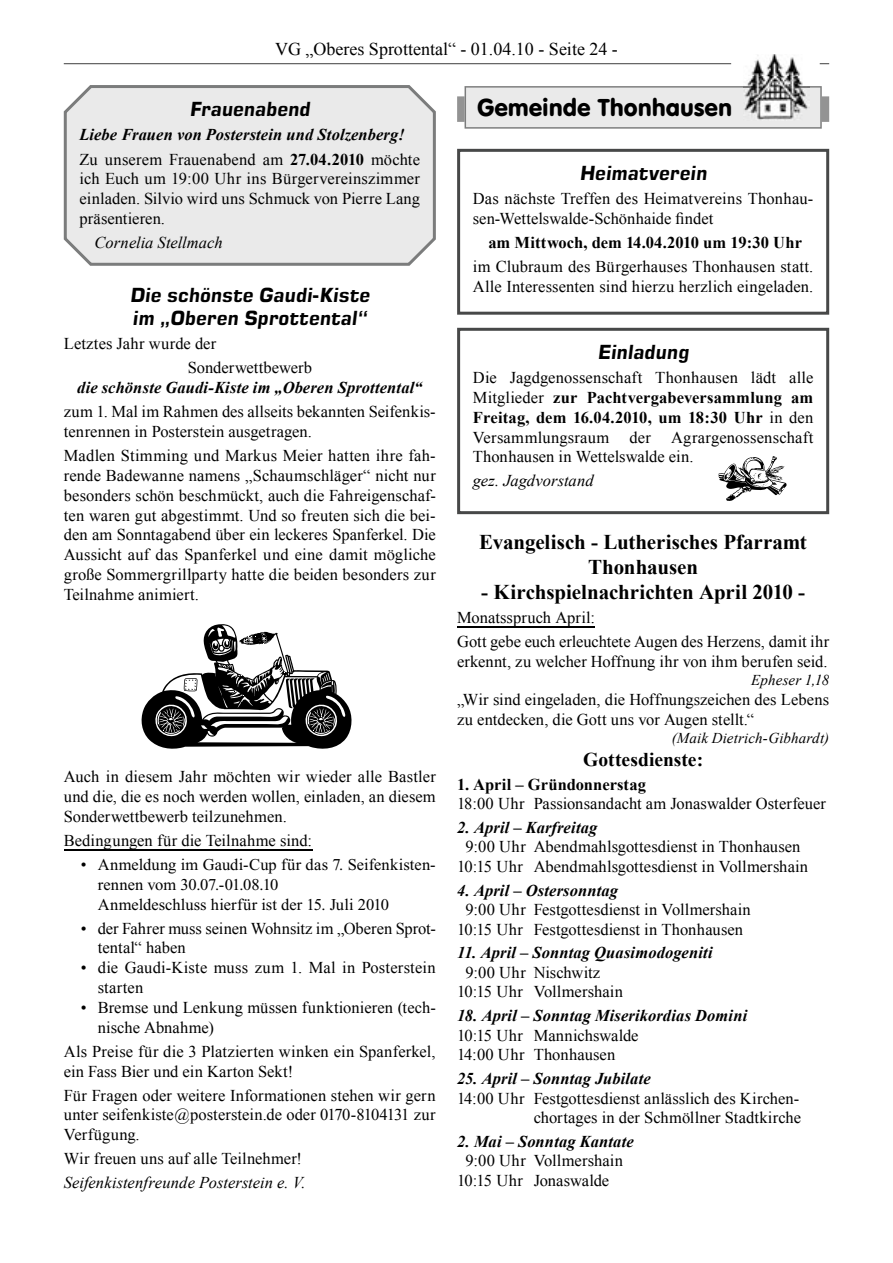
<style>
.page{position:relative;width:893px;height:1263px;background:#fff}
.page>*{position:absolute;margin:0;border:0;box-sizing:border-box;transform-origin:0 0}
.t1{font:24px "VAG Rounded BT";color:#000}
.t2{font:700 21px/25.2px "Times New Roman";letter-spacing:-.005em;color:#000;text-align:center}
.t3{font:19.5px/23.4px "Square 721";letter-spacing:-.01em;color:#000}
.t4{font:700 19.5px "Times New Roman";color:#000}
.t5{font:18px "Times New Roman";color:#000}
.t6{font:16.5px/19.8px "Times New Roman";letter-spacing:.005em;color:#000}
.t7{font:italic 700 16.5px/24px "Times New Roman";letter-spacing:.005em;color:#000}
.t8{font:16.5px/19.8px "Times New Roman";color:#000}
.t9{font:italic 16.5px "Times New Roman";color:#000}
.t10{font:700 16.5px "Times New Roman";color:#000}
.t11{font:italic 15px "Times New Roman";letter-spacing:.005em;color:#000}
.s1{font-weight:400;font-style:normal}
.s2{font-style:normal}
.s3{font-weight:700}
.s4{font-weight:700;font-style:italic}
.s5{color:#fff}
</style>
<div class="page">
<hr style="left:64px;top:63px;width:667px;height:1px;background:#000">
<hr style="left:457px;top:329px;width:3px;height:184px;background:#474848">
<hr style="left:459px;top:511px;width:369px;height:3px;background:#474848">
<hr style="left:826px;top:329px;width:3px;height:184px;background:#474848">
<hr style="left:459px;top:328px;width:369px;height:3px;background:#474848">
<svg style="left:719px;top:456px;width:67px;height:45px"></svg>
<hr style="left:457px;top:626px;width:138px;height:2px;background:#000">
<svg style="left:64px;top:85px;width:372px;height:181px;background:#e5e5e5"></svg>
<hr style="left:457px;top:150px;width:3px;height:163px;background:#474848">
<hr style="left:459px;top:312px;width:369px;height:3px;background:#474848">
<hr style="left:826px;top:150px;width:3px;height:163px;background:#474848">
<hr style="left:459px;top:149px;width:369px;height:3px;background:#474848">
<svg style="left:731px;top:63px;width:98px;height:2px"></svg>
<svg style="left:457px;top:86px;width:372px;height:43px;background:#dfdfdf"></svg>
<img style="left:743px;top:54px;width:66px;height:67px">
<svg style="left:141px;top:624px;width:211px;height:125px"></svg>
<hr style="left:64px;top:849px;width:248px;height:2px;background:#000">
<p class="t5" style="left:275px;top:37px;width:344px">VG „Oberes Sprottental“ - 01.04.10 - Seite 24 -</p>
<p class="t3" style="left:189px;top:98px;width:122px">Frauenabend</p>
<p class="t7" style="left:80px;top:122px;width:342px">Liebe Frauen von Posterstein und Stolzenberg!<br><span class="s1">Zu unserem Frauenabend am</span> <span class="s2">27.04.2010</span> <span class="s1">möchte</span></p>
<p class="t6" style="left:80px;top:169px;width:342px;text-align:justify">ich Euch um 19:00 Uhr ins Bürgervereinszimmer einladen. Silvio wird uns Schmuck von Pierre Lang präsentieren.</p>
<p class="t9" style="left:95px;top:231px;width:130px">Cornelia Stellmach</p>
<p class="t3" style="left:130px;top:283px;width:241px">Die schönste Gaudi-Kiste im „Oberen Sprottental“</p>
<p class="t6" style="left:188px;top:332px;width:126px;line-height:24px;text-indent:-124px">Letztes Jahr wurde der<br>Sonderwettbewerb</p>
<p class="t7" style="left:77px;top:375px;width:347px">die schönste Gaudi-Kiste im „Oberen Sprottental“</p>
<p class="t6" style="left:64px;top:402px;width:373px">zum 1. Mal im Rahmen des allseits bekannten Seifenkis&shy;tenrennen in Posterstein ausgetragen.</p>
<p class="t6" style="left:64px;top:445px;width:374px;text-align:justify">Madlen Stimming und Markus Meier hatten ihre fah&shy;rende Badewanne namens „Schaumschläger“ nicht nur besonders schön beschmückt, auch die Fahreigenschaf&shy;ten waren gut abgestimmt. Und so freuten sich die bei&shy;den am Sonntagabend über ein leckeres Spanferkel. Die Aussicht auf das Spanferkel und eine damit mögliche große Sommergrillparty hatte die beiden besonders zur Teilnahme animiert.</p>
<p class="t6" style="left:64px;top:766px;width:374px;text-align:justify">Auch in diesem Jahr möchten wir wieder alle Bastler und die, die es noch werden wollen, einladen, an diesem Sonderwettbewerb teilzunehmen.</p>
<p class="t6" style="left:64px;top:830px;width:250px">Bedingungen für die Teilnahme sind:</p>
<p class="t8" style="left:98px;top:854px;width:339px;text-indent:-17px">• Anmeldung im Gaudi-Cup für das 7. Seifenkisten&shy;rennen vom 30.07.-01.08.10<br>Anmeldeschluss hierfür ist der 15. Juli 2010</p>
<p class="t6" style="left:98px;top:918px;width:340px;text-indent:-17px">• der Fahrer muss seinen Wohnsitz im „Oberen Sprot&shy;tental“ haben</p>
<p class="t6" style="left:98px;top:957px;width:339px;text-indent:-17px">• die Gaudi-Kiste muss zum 1. Mal in Posterstein starten</p>
<p class="t6" style="left:98px;top:997px;width:340px;text-indent:-17px">• Bremse und Lenkung müssen funktionieren (tech&shy;nische Abnahme)</p>
<p class="t6" style="left:64px;top:1041px;width:373px">Als Preise für die 3 Platzierten winken ein Spanferkel, ein Fass Bier und ein Karton Sekt!</p>
<p class="t6" style="left:64px;top:1085px;width:373px;text-align:justify">Für Fragen oder weitere Informationen stehen wir gern unter seifenkiste@posterstein.de oder 0170-8104131 zur Verfügung.</p>
<p class="t6" style="left:64px;top:1148px;width:240px">Wir freuen uns auf alle Teilnehmer!</p>
<p class="t9" style="left:64px;top:1171px;width:243px">Seifenkistenfreunde Posterstein e. V.</p>
<h1 class="t1" style="left:477px;top:92px;width:257px">Gemeinde Thonhausen</h1>
<p class="t3" style="left:579px;top:161px;width:129px">Heimatverein</p>
<p class="t6" style="left:473px;top:189px;width:342px">Das nächste Treffen des Heimatvereins Thonhau&shy;sen-Wettelswalde-Schönhaide findet</p>
<p class="t10" style="left:488px;top:231px;width:315px">am Mittwoch, dem 14.04.2010 um 19:30 Uhr</p>
<p class="t6" style="left:473px;top:256px;width:342px">im Clubraum des Bürgerhauses Thonhausen statt.<br>Alle Interessenten sind hierzu herzlich eingeladen.</p>
<p class="t3" style="left:597px;top:340px;width:93px">Einladung</p>
<p class="t6" style="left:473px;top:367px;width:342px;text-align:justify">Die Jagdgenossenschaft Thonhausen lädt alle Mitglieder <span class="s3">zur Pachtvergabeversammlung am Freitag, dem 16.04.2010, um 18:30 Uhr</span> in den Versammlungsraum der Agrargenossenschaft Thonhausen in Wettelswalde ein.</p>
<p class="t9" style="left:473px;top:470px;width:122px">gez. Jagdvorstand</p>
<p class="t2" style="left:479px;top:528px;width:329px">Evangelisch - Lutherisches Pfarramt<br>Thonhausen</p>
<p class="t2" style="left:481px;top:579px;width:325px">- Kirchspielnachrichten April 2010 -</p>
<p class="t6" style="left:457px;top:605px;width:374px;line-height:24px">Monatsspruch April:<br>Gott gebe euch erleuchtete Augen des Herzens, damit ihr</p>
<p class="t6" style="left:457px;top:651px;width:372px">erkennt, zu welcher Hoffnung ihr von ihm berufen seid.</p>
<p class="t11" style="left:751px;top:670px;width:79px">Epheser 1,18</p>
<p class="t6" style="left:457px;top:689px;width:374px">„Wir sind eingeladen, die Hoffnungszeichen des Lebens zu entdecken, die Gott uns vor Augen stellt.“</p>
<p class="t11" style="left:672px;top:727px;width:159px">(Maik Dietrich-Gibhardt)</p>
<p class="t4" style="left:583px;top:746px;width:122px">Gottesdienste:</p>
<p class="t10" style="left:457px;top:773px;width:190px">1. April – Gründonnerstag</p>
<p class="t6" style="left:457px;top:793px;width:370px">18:00 Uhr Passionsandacht am Jonaswalder Osterfeuer</p>
<p class="t6" style="left:457px;top:817px;width:353px"><span class="s4">2. April – Karfreitag<br></span><span class="s5">0</span>9:00 Uhr Abendmahlsgottesdienst in Thonhausen<br>10:15 Uhr Abendmahlsgottesdienst in Vollmershain</p>
<p class="t6" style="left:457px;top:880px;width:295px"><span class="s4">4. April – Ostersonntag<br></span><span class="s5">0</span>9:00 Uhr Festgottesdienst in Vollmershain<br>10:15 Uhr Festgottesdienst in Thonhausen</p>
<p class="t6" style="left:457px;top:943px;width:257px"><span class="s4">11. April – Sonntag Quasimodogeniti<br></span><span class="s5">0</span>9:00 Uhr Nischwitz<br>10:15 Uhr Vollmershain</p>
<p class="t7" style="left:457px;top:1003px;width:292px">18. April – Sonntag Miserikordias Domini</p>
<p class="t6" style="left:457px;top:1025px;width:183px">10:15 Uhr Mannichswalde<br>14:00 Uhr Thonhausen</p>
<p class="t7" style="left:457px;top:1066px;width:195px">25. April – Sonntag Jubilate</p>
<p class="t6" style="left:457px;top:1088px;width:346px;text-align:right">14:00 Uhr Festgottesdienst anlässlich des Kirchen&shy;chortages in der Schmöllner Stadtkirche</p>
<p class="t6" style="left:457px;top:1131px;width:178px"><span class="s4">2. Mai – Sonntag Kantate<br></span><span class="s5">0</span>9:00 Uhr Vollmershain<br>10:15 Uhr Jonaswalde</p>
</div>
